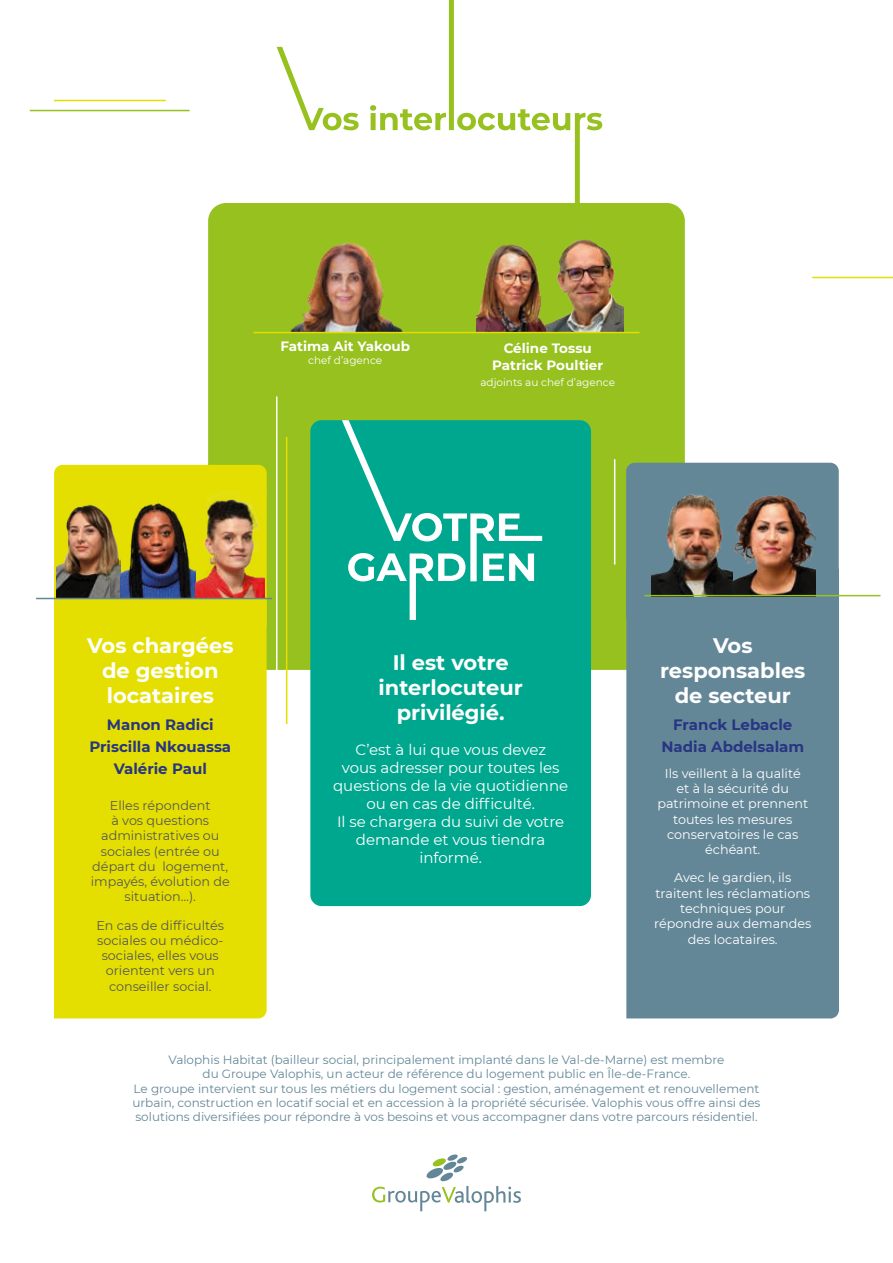
<style>
.page{position:relative;width:893px;height:1263px;background:#fff}
.page>*{position:absolute;margin:0;border:0;box-sizing:border-box;transform-origin:0 0}
.t1{font:700 21px/25.2px "Montserrat";color:#fff;text-align:center}
.t2{font:15px/18px "Montserrat";color:#fff;text-align:center}
.t3{font:700 15px/22.2px "Montserrat";color:#283583;text-align:center}
.t4{font:700 13.5px/16.2px "Montserrat";color:#fff;text-align:center}
.t5{font:12.75px/15.3px "Montserrat";color:#575756;text-align:center}
.t6{font:12.75px/15.3px "Montserrat";color:#fff;text-align:center}
.t7{font:12px/14.4px "Montserrat";color:#648798;text-align:center}
.t8{font:10.5px "Montserrat";color:#fff}
</style>
<div class="page">
<div style="left:208px;top:203px;width:477px;height:467px;background:#96c11f"></div>
<svg style="left:372px;top:1154px;width:149px;height:57px"></svg>
<div style="left:54px;top:627px;width:213px;height:391px;background:#e4df00"></div>
<div style="left:626px;top:619px;width:213px;height:399px;background:#648798"></div>
<svg style="left:277px;top:0;width:325px;height:235px"></svg>
<div style="left:310px;top:420px;width:281px;height:486px;background:#00a78f;border-radius:11px"></div>
<div style="left:54px;top:465px;width:213px;height:162px;background:#e4df00"></div>
<div style="left:626px;top:463px;width:213px;height:162px;background:#648798;border-radius:9px"></div>
<img style="left:287px;top:222px;width:115px;height:110px">
<img style="left:545px;top:227px;width:78px;height:105px">
<img style="left:476px;top:232px;width:69px;height:100px">
<hr style="left:30px;top:110px;width:160px;height:1px;background:#96c11f">
<hr style="left:812px;top:277px;width:81px;height:1px;background:#e4df00">
<hr style="left:54px;top:100px;width:112px;height:1px;background:#e4df00">
<hr style="left:276px;top:396px;width:1px;height:287px;background:#fff">
<hr style="left:286px;top:437px;width:1px;height:287px;background:#e4df00">
<hr style="left:614px;top:459px;width:1px;height:105px;background:#fff">
<svg style="left:342px;top:420px;width:200px;height:200px"></svg>
<img style="left:651px;top:494px;width:82px;height:101px">
<img style="left:733px;top:495px;width:82px;height:100px">
<img style="left:56px;top:486px;width:140px;height:112px">
<img style="left:196px;top:489px;width:69px;height:109px">
<hr style="left:36px;top:598px;width:236px;height:1px;background:#648798">
<hr style="left:253px;top:332px;width:386px;height:1px;background:#e4df00">
<hr style="left:644px;top:595px;width:236px;height:1px;background:#96c11f">
<p class="t4" style="left:280px;top:338px;width:131px">Fatima Ait Yakoub</p>
<p class="t8" style="left:308px;top:353px;width:75px">chef d’agence</p>
<p class="t4" style="left:492px;top:340px;width:113px">Céline Tossu<br>Patrick Poultier</p>
<p class="t8" style="left:480px;top:375px;width:136px">adjoints au chef d’agence</p>
<h1 class="t1" style="left:87px;top:632px;width:148px">Vos chargées de gestion locataires</h1>
<p class="t3" style="left:89px;top:712px;width:143px">Manon Radici<br>Priscilla Nkouassa<br>Valérie Paul</p>
<p class="t5" style="left:91px;top:797px;width:140px">Elles répondent<br>à vos questions administratives ou sociales (entrée ou départ du logement, impayés, évolution de situation…).</p>
<p class="t5" style="left:96px;top:917px;width:129px">En cas de difficultés sociales ou médico&shy;sociales, elles vous orientent vers un conseiller social.</p>
<h1 class="t1" style="left:379px;top:648px;width:146px">Il est votre interlocuteur privilégié.</h1>
<p class="t2" style="left:333px;top:740px;width:237px">C’est à lui que vous devez<br>vous adresser pour toutes les questions de la vie quotidienne ou en cas de difficulté.<br>Il se chargera du suivi de votre demande et vous tiendra informé.</p>
<h1 class="t1" style="left:660px;top:632px;width:147px">Vos responsables de secteur</h1>
<p class="t3" style="left:661px;top:712px;width:144px">Franck Lebacle<br>Nadia Abdelsalam</p>
<p class="t6" style="left:657px;top:765px;width:152px">Ils veillent à la qualité et à la sécurité du patrimoine et prennent toutes les mesures conservatoires le cas échéant.</p>
<p class="t6" style="left:654px;top:870px;width:159px">Avec le gardien, ils traitent les réclamations techniques pour répondre aux demandes des locataires.</p>
<p class="t7" style="left:132px;top:1052px;width:629px">Valophis Habitat (bailleur social, principalement implanté dans le Val-de-Marne) est membre<br>du Groupe Valophis, un acteur de référence du logement public en Île-de-France.<br>Le groupe intervient sur tous les métiers du logement social : gestion, aménagement et renouvellement urbain, construction en locatif social et en accession à la propriété sécurisée. Valophis vous offre ainsi des solutions diversifiées pour répondre à vos besoins et vous accompagner dans votre parcours résidentiel.</p>
</div>
